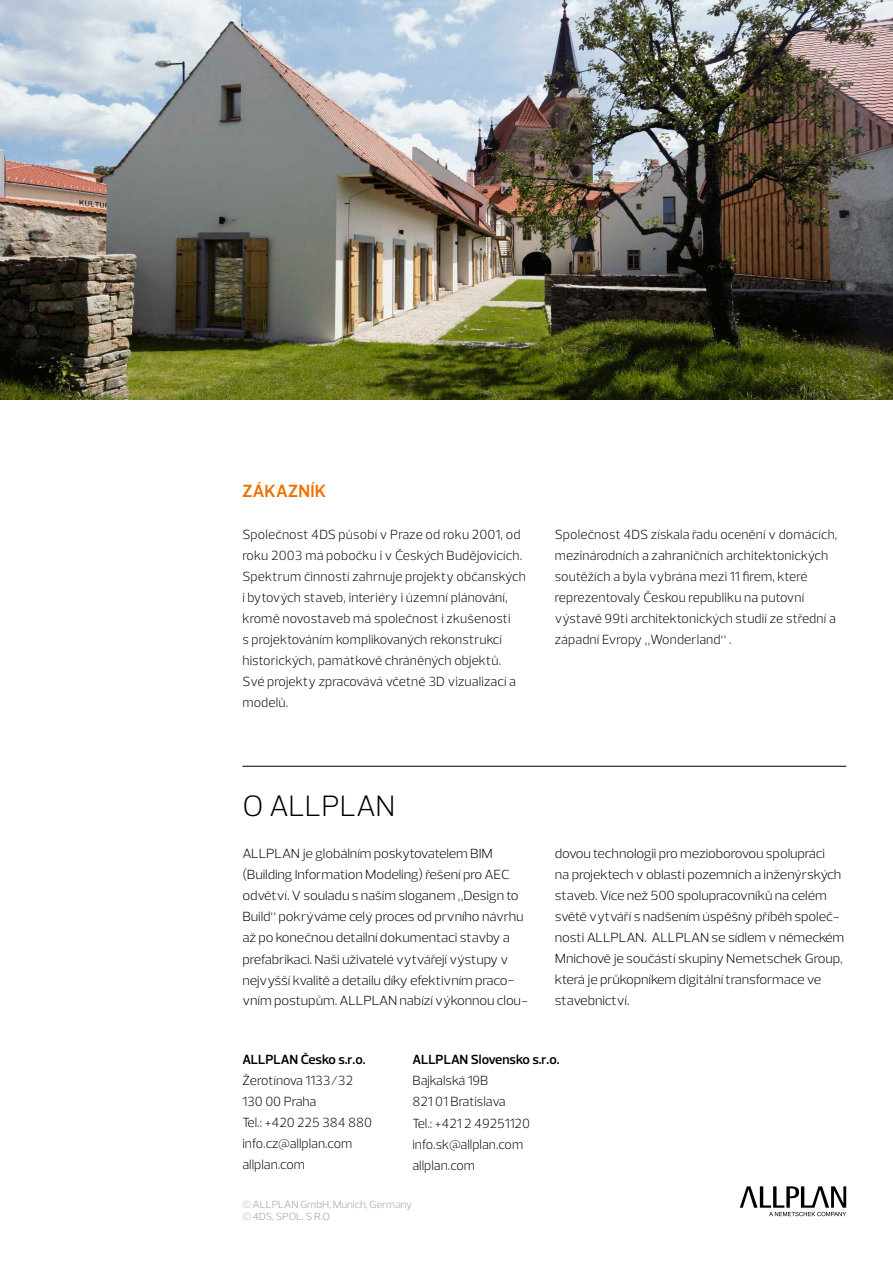
<style>
.page{position:relative;width:893px;height:1263px;background:#fff}
.page>*{position:absolute;margin:0;border:0;box-sizing:border-box;transform-origin:0 0}
.t1{font:300 30px "Prelo";color:#000}
.t2{font:600 18px "Prelo";letter-spacing:.015em;color:#ee7100}
.t3{font:300 13.5px/21px "Prelo";letter-spacing:-.01em;color:#000;scale:1.05 1}
.t4{font:300 13.5px/21px "Prelo";letter-spacing:.01em;color:#000}
.t5{font:300 13.5px/21px "Prelo";letter-spacing:-.01em;color:#000}
.t6{font:600 13.5px "Prelo";color:#000}
.t7{font:300 10.5px/12.8px "Prelo";letter-spacing:-.01em;color:#9c9d9d;scale:1.05 1}
</style>
<div class="page">
<img style="left:0;top:0;width:893px;height:400px">
<svg style="left:740px;top:1186px;width:106px;height:30px"></svg>
<hr style="left:242px;top:766px;width:604px;height:1px;background:#000">
<h2 class="t2" style="left:242px;top:480px;width:85px">ZÁKAZNÍK</h2>
<p class="t4" style="left:242px;top:524px;width:285px">Společnost 4DS působí v Praze od roku 2001, od roku 2003 má pobočku i v Českých Budějovicích.<br>Spektrum činností zahrnuje projekty občanských i bytových staveb, interiéry i územní plánování, kromě novostaveb má společnost i zkušenosti<br>s projektováním komplikovaných rekonstrukcí historických, památkově chráněných objektů.<br>Své projekty zpracovává včetně 3D vizualizací a modelů.</p>
<p class="t4" style="left:555px;top:524px;width:284px">Společnost 4DS získala řadu ocenění v domácích, mezinárodních a zahraničních architektonických soutěžích a byla vybrána mezi 11 firem, které reprezentovaly Českou republiku na putovní výstavě 99ti architektonických studií ze střední a západní Evropy „Wonderland“ .</p>
<h1 class="t1" style="left:242px;top:788px;width:155px">O ALLPLAN</h1>
<p class="t3" style="left:242px;top:843px;width:274px">ALLPLAN je globálním poskytovatelem BIM (Building Information Modeling) řešení pro AEC odvětví. V souladu s naším sloganem „Design to Build“ pokrýváme celý proces od prvního návrhu až po konečnou detailní dokumentaci stavby a prefabrikaci. Naši uživatelé vytvářejí výstupy v nejvyšší kvalitě a detailu díky efektivním praco&shy;vním postupům. ALLPLAN nabízí výkonnou clou-</p>
<p class="t3" style="left:555px;top:843px;width:277px">dovou technologii pro mezioborovou spolupráci<br>na projektech v oblasti pozemních a inženýrských staveb. Více než 500 spolupracovníků na celém světě vytváří s nadšením úspěšný příběh společ&shy;nosti ALLPLAN. ALLPLAN se sídlem v německém Mnichově je součástí skupiny Nemetschek Group, která je průkopníkem digitální transformace ve stavebnictví.</p>
<p class="t6" style="left:242px;top:1051px;width:125px">ALLPLAN Česko s.r.o.</p>
<p class="t5" style="left:242px;top:1070px;width:131px">Žerotínova 1133/32<br>130 00 Praha<br>Tel.: +420 225 384 880 info.cz@allplan.com allplan.com</p>
<p class="t6" style="left:412px;top:1052px;width:149px">ALLPLAN Slovensko s.r.o.</p>
<p class="t5" style="left:412px;top:1070px;width:119px">Bajkalská 19B<br>821 01 Bratislava<br>Tel.: +421 2 49251120 info.sk@allplan.com allplan.com</p>
<p class="t7" style="left:242px;top:1198px;width:163px">© Allplan GmbH, Munich, Germany © 4DS, SPOL. S R.O</p>
</div>
